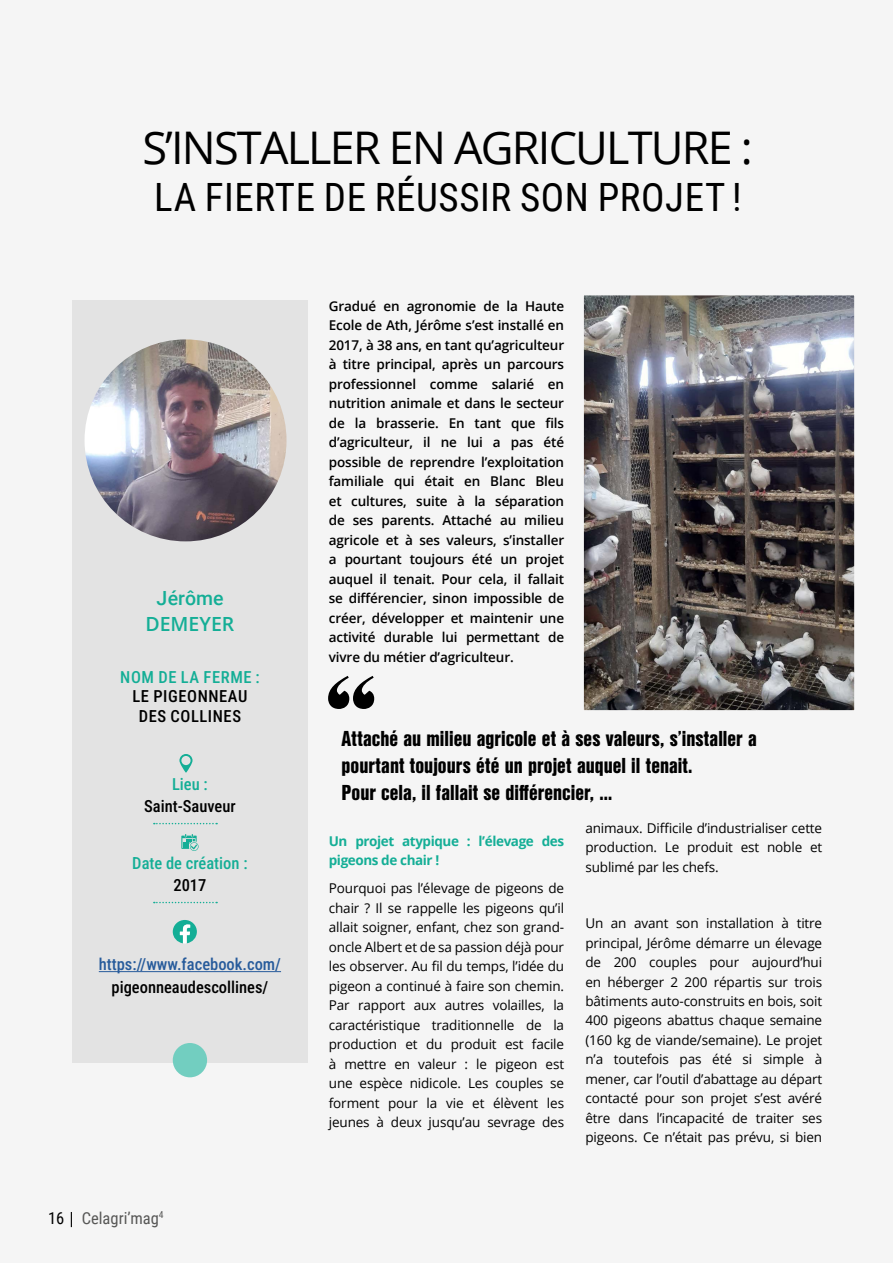
<style>
.page{position:relative;width:893px;height:1263px;background:#f5f5f5}
.page>*{position:absolute;margin:0;border:0;box-sizing:border-box;transform-origin:0 0}
.t1{font:italic 119.25px "Abril Fatface";color:#000}
.t2{font:45px "Open Sans";letter-spacing:-.04em;color:#000}
.t3{font:39px "Roboto Condensed";letter-spacing:.015em;color:#000}
.t4{font:900 21px/27px "Nimbus San Con L";color:#000}
.t5{font:600 19.5px "Open Sans";color:#14ae96}
.t6{font:500 19.5px "Roboto";color:#14ae96}
.t7{font:500 16.5px "Roboto Condensed";color:#000}
.t8{font:500 16.5px "Roboto Condensed";color:#275b9b}
.t9{font:500 16.5px/19.8px "Roboto Condensed";letter-spacing:.035em;color:#000;text-align:center}
.t10{font:500 16.5px "Roboto Condensed";color:#14ae96}
.t11{font:500 16.5px "Roboto Condensed";letter-spacing:.035em;color:#14ae96}
.t12{font:16.5px "Roboto Condensed";color:#575756}
.t13{font:16.5px "Roboto Condensed";color:#000}
.t14{font:13.5px/19.5px "Open Sans";letter-spacing:-.01em;color:#000;text-align:justify}
.t15{font:600 13.5px/19.5px "Open Sans";letter-spacing:-.01em;color:#000;text-align:justify}
.t16{font:700 13.5px/19.5px "Open Sans";letter-spacing:-.03em;color:#14ae96}
</style>
<div class="page">
<svg style="left:71px;top:1212px;width:1px;height:15px"></svg>
<div style="left:72px;top:300px;width:236px;height:763px;background:#e3e3e3"></div>
<img style="left:585px;top:296px;width:268px;height:413px">
<div style="left:572px;top:283px;width:294px;height:439px;border:12px solid #f5f5f5"></div>
<img style="left:85px;top:339px;width:202px;height:202px;border-radius:101px">
<div style="left:173px;top:1043px;width:34px;height:34px;background:#72cec0;border-radius:50%"></div>
<hr style="left:99px;top:971px;width:182px;height:1px;background:#275b9b">
<svg style="left:179px;top:754px;width:14px;height:19px"></svg>
<svg style="left:181px;top:834px;width:18px;height:17px"></svg>
<svg style="left:154px;top:823px;width:63px;height:1px"></svg>
<svg style="left:154px;top:902px;width:63px;height:1px"></svg>
<svg style="left:173px;top:920px;width:24px;height:23px"></svg>
<h2 class="t2" style="left:142px;top:117px;width:612px">S’INSTALLER EN AGRICULTURE :</h2>
<h3 class="t3" style="left:154px;top:170px;width:589px">LA FIERTE DE RÉUSSIR SON PROJET !</h3>
<h3 class="t6" style="left:157px;top:584px;width:69px">Jérôme</h3>
<h3 class="t5" style="left:145px;top:610px;width:90px">DEMEYER</h3>
<p class="t11" style="left:120px;top:665px;width:141px">NOM DE LA FERME :</p>
<p class="t9" style="left:132px;top:686px;width:116px">LE PIGEONNEAU<br>DES COLLINES</p>
<p class="t10" style="left:172px;top:772px;width:37px">Lieu :</p>
<p class="t7" style="left:144px;top:795px;width:93px">Saint-Sauveur</p>
<p class="t10" style="left:132px;top:851px;width:117px">Date de création :</p>
<p class="t7" style="left:173px;top:874px;width:34px">2017</p>
<p class="t8" style="left:99px;top:953px;width:184px">https://www.facebook.com/</p>
<p class="t7" style="left:112px;top:975px;width:158px">pigeonneaudescollines/</p>
<p class="t13" style="left:48px;top:1207px;width:17px">16</p>
<p class="t12" style="left:82px;top:1206px;width:83px">Celagri’mag<sup>4</sup></p>
<p class="t15" style="left:329px;top:296px;width:237px">Gradué en agronomie de la Haute Ecole de Ath, Jérôme s’est installé en 2017, à 38 ans, en tant qu’agriculteur à titre principal, après un parcours professionnel comme salarié en nutrition animale et dans le secteur de la brasserie. En tant que fils d’agriculteur, il ne lui a pas été possible de reprendre l’exploitation familiale qui était en Blanc Bleu et cultures, suite à la séparation de ses parents. Attaché au milieu agricole et à ses valeurs, s’installer a pourtant toujours été un projet auquel il tenait. Pour cela, il fallait se différencier, sinon impossible de créer, développer et maintenir une activité durable lui permettant de vivre du métier d’agriculteur.</p>
<h1 class="t1" style="left:315px;top:638px;width:59px">“</h1>
<h3 class="t4" style="left:342px;top:724px;width:417px">Attaché au milieu agricole et à ses valeurs, s’installer a pourtant toujours été un projet auquel il tenait.<br>Pour cela, il fallait se différencier, …</h3>
<p class="t16" style="left:329px;top:831px;width:237px">Un projet atypique : l’élevage des pigeons de chair !</p>
<p class="t14" style="left:329px;top:878px;width:237px">Pourquoi pas l’élevage de pigeons de chair ? Il se rappelle les pigeons qu’il allait soigner, enfant, chez son grand&shy;oncle Albert et de sa passion déjà pour les observer. Au fil du temps, l’idée du pigeon a continué à faire son chemin.<br>Par rapport aux autres volailles, la caractéristique traditionnelle de la production et du produit est facile à mettre en valeur : le pigeon est une espèce nidicole. Les couples se forment pour la vie et élèvent les jeunes à deux jusqu’au sevrage des</p>
<p class="t14" style="left:585px;top:818px;width:238px">animaux. Difficile d’industrialiser cette production. Le produit est noble et sublimé par les chefs.</p>
<p class="t14" style="left:585px;top:913px;width:238px">Un an avant son installation à titre principal, Jérôme démarre un élevage de 200 couples pour aujourd’hui en héberger 2 200 répartis sur trois bâtiments auto-construits en bois, soit 400 pigeons abattus chaque semaine (160 kg de viande/semaine). Le projet n’a toutefois pas été si simple à mener, car l’outil d’abattage au départ contacté pour son projet s’est avéré être dans l’incapacité de traiter ses pigeons. Ce n’était pas prévu, si bien</p>
</div>
